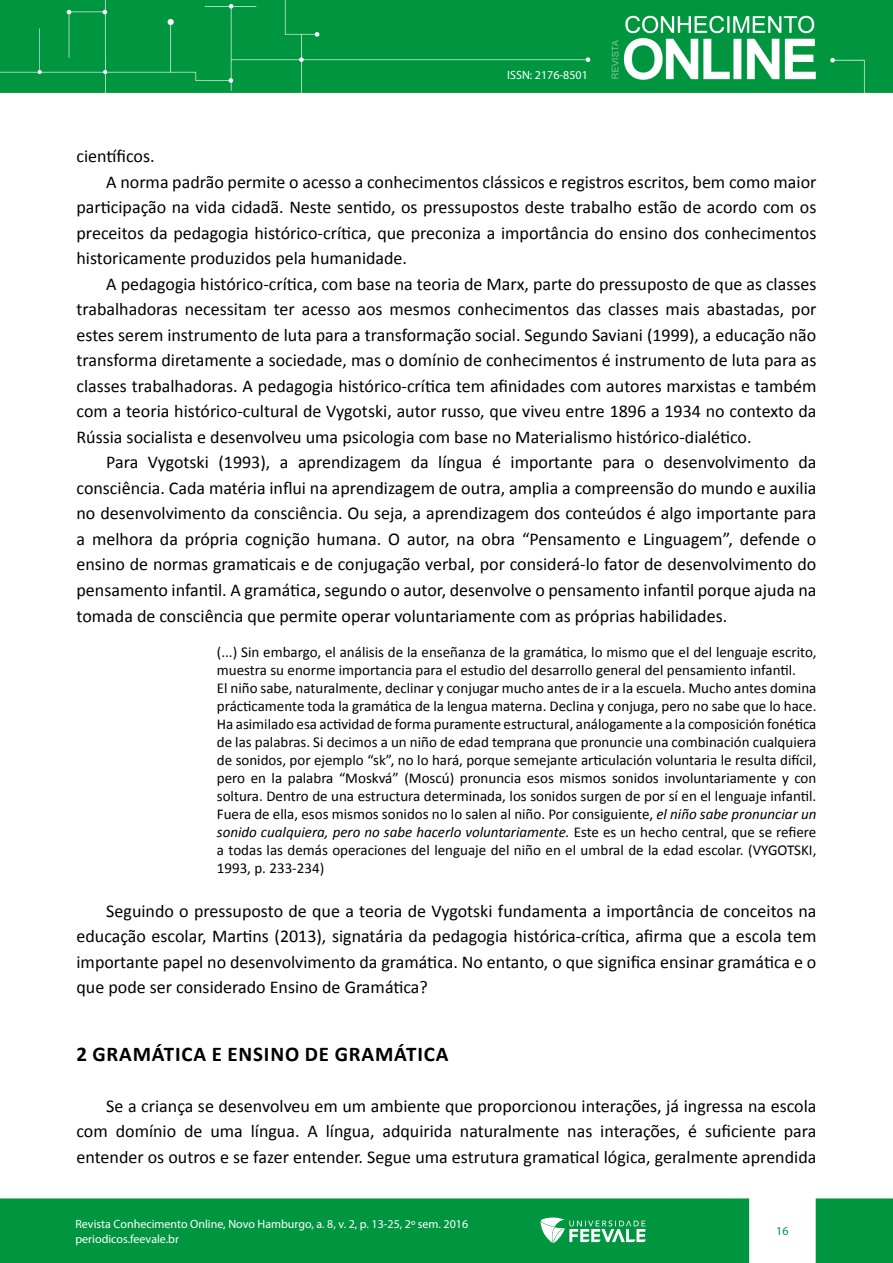
<style>
.page{position:relative;width:893px;height:1263px;background:#fff}
.page>*{position:absolute;margin:0;border:0;box-sizing:border-box;transform-origin:0 0}
.t1{font:700 21px "Calibri";letter-spacing:.04em;color:#000}
.t2{font:18px/25.5px "Calibri";color:#000;text-align:justify}
.t3{font:15px/18px "Calibri";color:#000}
.t4{font:12px/15px "Myriad Pro";color:#fff}
.t5{font:12px "Myriad Pro";color:#009640}
.s1{font-style:italic}
</style>
<div class="page">
<img style="left:0;top:0;width:893px;height:93px">
<div style="left:816px;top:1198px;width:77px;height:65px;background:#009640"></div>
<div style="left:0;top:1198px;width:749px;height:65px;background:#009640;border:2px solid #009640"></div>
<svg style="left:540px;top:1217px;width:106px;height:26px"></svg>
<p class="t4" style="left:507px;top:67px;width:82px">ISSN: 2176-8501</p>
<p class="t2" style="left:77px;top:144px;width:80px">científicos.</p>
<p class="t2" style="left:106px;top:169px;width:712px">A norma padrão permite o acesso a conhecimentos clássicos e registros escritos, bem como maior</p>
<p class="t2" style="left:77px;top:195px;width:741px">participação na vida cidadã. Neste sentido, os pressupostos deste trabalho estão de acordo com os</p>
<p class="t2" style="left:77px;top:220px;width:741px">preceitos da pedagogia histórico-crítica, que preconiza a importância do ensino dos conhecimentos</p>
<p class="t2" style="left:77px;top:246px;width:332px">historicamente produzidos pela humanidade.</p>
<p class="t2" style="left:106px;top:271px;width:712px">A pedagogia histórico-crítica, com base na teoria de Marx, parte do pressuposto de que as classes</p>
<p class="t2" style="left:77px;top:297px;width:741px">trabalhadoras necessitam ter acesso aos mesmos conhecimentos das classes mais abastadas, por</p>
<p class="t2" style="left:77px;top:322px;width:741px">estes serem instrumento de luta para a transformação social. Segundo Saviani (1999), a educação não</p>
<p class="t2" style="left:77px;top:348px;width:741px">transforma diretamente a sociedade, mas o domínio de conhecimentos é instrumento de luta para as</p>
<p class="t2" style="left:77px;top:373px;width:741px">classes trabalhadoras. A pedagogia histórico-crítica tem afinidades com autores marxistas e também</p>
<p class="t2" style="left:77px;top:399px;width:741px">com a teoria histórico-cultural de Vygotski, autor russo, que viveu entre 1896 a 1934 no contexto da</p>
<p class="t2" style="left:77px;top:424px;width:677px">Rússia socialista e desenvolveu uma psicologia com base no Materialismo histórico-dialético.</p>
<p class="t2" style="left:106px;top:450px;width:712px">Para Vygotski (1993), a aprendizagem da língua é importante para o desenvolvimento da</p>
<p class="t2" style="left:77px;top:475px;width:741px">consciência. Cada matéria influi na aprendizagem de outra, amplia a compreensão do mundo e auxilia</p>
<p class="t2" style="left:77px;top:501px;width:741px">no desenvolvimento da consciência. Ou seja, a aprendizagem dos conteúdos é algo importante para</p>
<p class="t2" style="left:77px;top:526px;width:741px">a melhora da própria cognição humana. O autor, na obra “Pensamento e Linguagem”, defende o</p>
<p class="t2" style="left:77px;top:552px;width:741px">ensino de normas gramaticais e de conjugação verbal, por considerá-lo fator de desenvolvimento do</p>
<p class="t2" style="left:77px;top:577px;width:741px">pensamento infantil. A gramática, segundo o autor, desenvolve o pensamento infantil porque ajuda na</p>
<p class="t2" style="left:77px;top:603px;width:652px">tomada de consciência que permite operar voluntariamente com as próprias habilidades.</p>
<p class="t3" style="left:217px;top:643px;width:601px">(...) Sin embargo, el análisis de la enseñanza de la gramática, lo mismo que el del lenguaje escrito, muestra su enorme importancia para el estudio del desarrollo general del pensamiento infantil.<br>El niño sabe, naturalmente, declinar y conjugar mucho antes de ir a la escuela. Mucho antes domina prácticamente toda la gramática de la lengua materna. Declina y conjuga, pero no sabe que lo hace.<br>Ha asimilado esa actividad de forma puramente estructural, análogamente a la composición fonética de las palabras. Si decimos a un niño de edad temprana que pronuncie una combinación cualquiera de sonidos, por ejemplo “sk”, no lo hará, porque semejante articulación voluntaria le resulta difícil, pero en la palabra “Moskvá” (Moscú) pronuncia esos mismos sonidos involuntariamente y con soltura. Dentro de una estructura determinada, los sonidos surgen de por sí en el lenguaje infantil.<br>Fuera de ella, esos mismos sonidos no lo salen al niño. Por consiguiente, <span class="s1">el niño sabe pronunciar un sonido cualquiera, pero no sabe hacerlo voluntariamente.</span> Este es un hecho central, que se refiere a todas las demás operaciones del lenguaje del niño en el umbral de la edad escolar. (VYGOTSKI, 1993, p. 233-234)</p>
<p class="t2" style="left:77px;top:898px;width:741px;text-indent:30px">Seguindo o pressuposto de que a teoria de Vygotski fundamenta a importância de conceitos na educação escolar, Martins (2013), signatária da pedagogia histórica-crítica, afirma que a escola tem importante papel no desenvolvimento da gramática. No entanto, o que significa ensinar gramática e o que pode ser considerado Ensino de Gramática?</p>
<p class="t1" style="left:77px;top:1040px;width:373px">2 GRAMÁTICA E ENSINO DE GRAMÁTICA</p>
<p class="t2" style="left:77px;top:1093px;width:741px;text-indent:30px">Se a criança se desenvolveu em um ambiente que proporcionou interações, já ingressa na escola com domínio de uma língua. A língua, adquirida naturalmente nas interações, é suficiente para entender os outros e se fazer entender. Segue uma estrutura gramatical lógica, geralmente aprendida</p>
<p class="t4" style="left:75px;top:1216px;width:394px">Revista Conhecimento Online, Novo Hamburgo, a. 8, v. 2, p. 13-25, 2º sem. 2016 periodicos.feevale.br</p>
<p class="t5" style="left:776px;top:1223px;width:14px">16</p>
</div>
